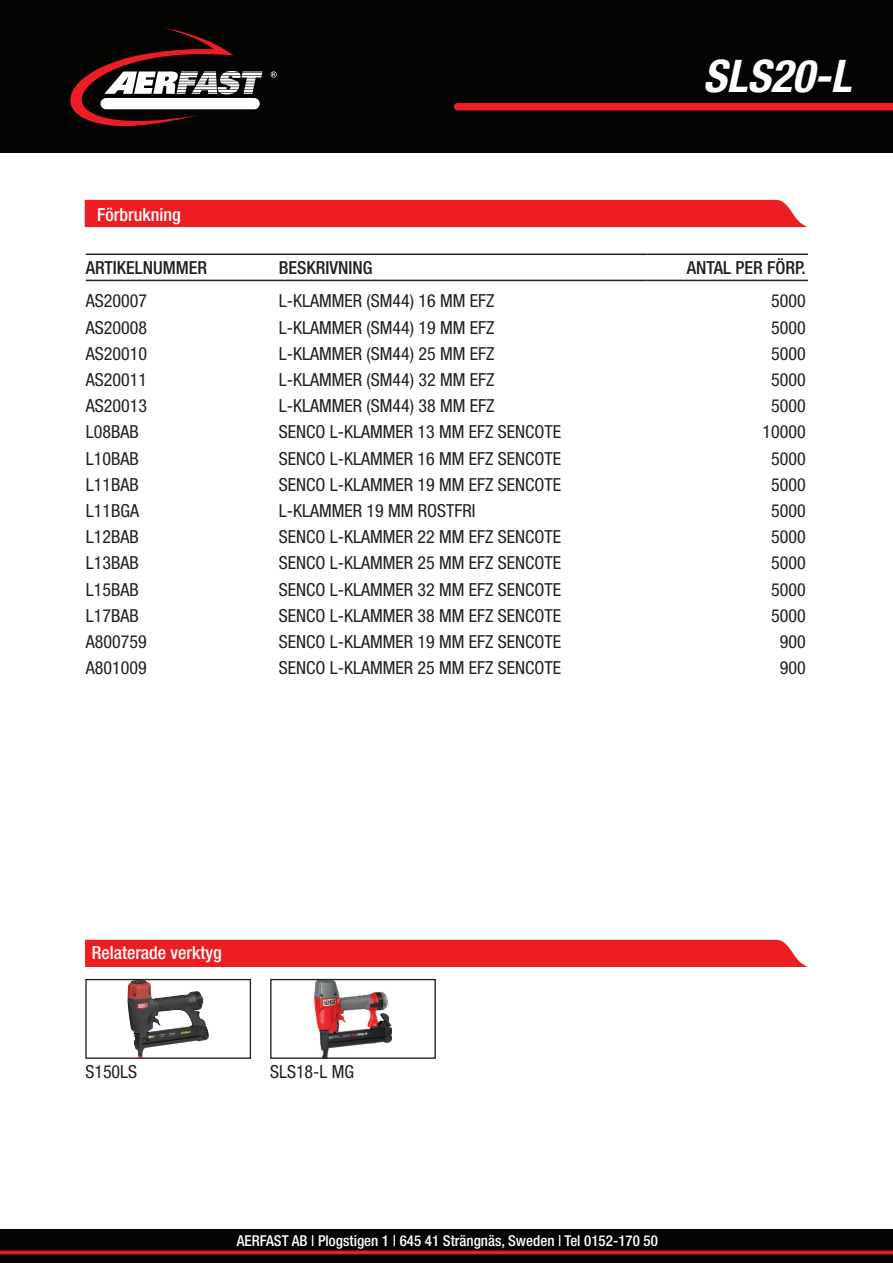
<style>
.page{position:relative;width:893px;height:1263px;background:#fff}
.page>*{position:absolute;margin:0;border:0;box-sizing:border-box;transform-origin:0 0}
.t1{font:italic 700 condensed 45px "Helvetica Neue";color:#fff}
.t2{font:condensed 18px "Helvetica Neue";color:#231f20}
.t3{font:500 condensed 18px "Helvetica Neue";color:#231f20}
.t4{font:500 condensed 18px "Helvetica Neue";color:#fff}
.t5{font:500 condensed 15px "Helvetica Neue";color:#fff}
</style>
<div class="page">
<div style="left:0;top:1229px;width:893px;height:34px;background:#040503"></div>
<div style="left:0;top:0;width:893px;height:153px;background:#040503"></div>
<svg style="left:70px;top:27px;width:193px;height:100px"></svg>
<div style="left:101px;top:98px;width:159px;height:11px;background:#fff;border-radius:6px"></div>
<svg style="left:271px;top:71px;width:6px;height:7px"></svg>
<div style="left:458px;top:103px;width:435px;height:7px;background:#ee1d23"></div>
<svg style="left:0;top:1250px;width:893px;height:4px;fill:#ee1d23"></svg>
<hr style="left:86px;top:254px;width:193px;height:1px;background:#231f20">
<hr style="left:279px;top:254px;width:368px;height:1px;background:#231f20">
<hr style="left:647px;top:254px;width:161px;height:1px;background:#231f20">
<hr style="left:86px;top:280px;width:193px;height:1px;background:#231f20">
<hr style="left:279px;top:280px;width:368px;height:1px;background:#231f20">
<hr style="left:647px;top:280px;width:161px;height:1px;background:#231f20">
<div style="left:85px;top:200px;width:722px;height:27px;background:#ee1d23"></div>
<div style="left:85px;top:940px;width:723px;height:27px;background:#ee1d23"></div>
<img style="left:127px;top:981px;width:82px;height:76px">
<div style="left:85px;top:979px;width:166px;height:80px;border:1px solid #231f20"></div>
<img style="left:315px;top:981px;width:76px;height:76px">
<div style="left:270px;top:979px;width:166px;height:80px;border:1px solid #231f20"></div>
<p class="t4" style="left:97px;top:204px;width:85px">Förbrukning</p>
<h1 class="t1" style="left:703px;top:49px;width:150px">SLS20-L</h1>
<p class="t3" style="left:86px;top:257px;width:123px">ARTIKELNUMMER</p>
<p class="t3" style="left:279px;top:257px;width:95px">BESKRIVNING</p>
<p class="t3" style="left:687px;top:257px;width:120px">ANTAL PER FÖRP.</p>
<p class="t2" style="left:86px;top:291px;width:63px">AS20007</p>
<p class="t2" style="left:279px;top:291px;width:217px">L-KLAMMER (SM44) 16 MM EFZ</p>
<p class="t2" style="left:771px;top:291px;width:36px">5000</p>
<p class="t2" style="left:86px;top:317px;width:63px">AS20008</p>
<p class="t2" style="left:279px;top:317px;width:217px">L-KLAMMER (SM44) 19 MM EFZ</p>
<p class="t2" style="left:771px;top:317px;width:36px">5000</p>
<p class="t2" style="left:86px;top:343px;width:63px">AS20010</p>
<p class="t2" style="left:279px;top:343px;width:217px">L-KLAMMER (SM44) 25 MM EFZ</p>
<p class="t2" style="left:771px;top:343px;width:36px">5000</p>
<p class="t2" style="left:86px;top:369px;width:63px">AS20011</p>
<p class="t2" style="left:279px;top:369px;width:217px">L-KLAMMER (SM44) 32 MM EFZ</p>
<p class="t2" style="left:771px;top:369px;width:36px">5000</p>
<p class="t2" style="left:86px;top:395px;width:63px">AS20013</p>
<p class="t2" style="left:279px;top:395px;width:217px">L-KLAMMER (SM44) 38 MM EFZ</p>
<p class="t2" style="left:771px;top:395px;width:36px">5000</p>
<p class="t2" style="left:86px;top:422px;width:54px">L08BAB</p>
<p class="t2" style="left:279px;top:422px;width:284px">SENCO L-KLAMMER 13 MM EFZ SENCOTE</p>
<p class="t2" style="left:763px;top:422px;width:45px">10000</p>
<p class="t2" style="left:86px;top:448px;width:54px">L10BAB</p>
<p class="t2" style="left:279px;top:448px;width:284px">SENCO L-KLAMMER 16 MM EFZ SENCOTE</p>
<p class="t2" style="left:771px;top:448px;width:36px">5000</p>
<p class="t2" style="left:86px;top:474px;width:54px">L11BAB</p>
<p class="t2" style="left:279px;top:474px;width:284px">SENCO L-KLAMMER 19 MM EFZ SENCOTE</p>
<p class="t2" style="left:771px;top:474px;width:36px">5000</p>
<p class="t2" style="left:86px;top:500px;width:55px">L11BGA</p>
<p class="t2" style="left:279px;top:500px;width:198px">L-KLAMMER 19 MM ROSTFRI</p>
<p class="t2" style="left:771px;top:500px;width:36px">5000</p>
<p class="t2" style="left:86px;top:526px;width:54px">L12BAB</p>
<p class="t2" style="left:279px;top:526px;width:284px">SENCO L-KLAMMER 22 MM EFZ SENCOTE</p>
<p class="t2" style="left:771px;top:526px;width:36px">5000</p>
<p class="t2" style="left:86px;top:552px;width:54px">L13BAB</p>
<p class="t2" style="left:279px;top:552px;width:284px">SENCO L-KLAMMER 25 MM EFZ SENCOTE</p>
<p class="t2" style="left:771px;top:552px;width:36px">5000</p>
<p class="t2" style="left:86px;top:579px;width:54px">L15BAB</p>
<p class="t2" style="left:279px;top:579px;width:284px">SENCO L-KLAMMER 32 MM EFZ SENCOTE</p>
<p class="t2" style="left:771px;top:579px;width:36px">5000</p>
<p class="t2" style="left:86px;top:605px;width:54px">L17BAB</p>
<p class="t2" style="left:279px;top:605px;width:284px">SENCO L-KLAMMER 38 MM EFZ SENCOTE</p>
<p class="t2" style="left:771px;top:605px;width:36px">5000</p>
<p class="t2" style="left:86px;top:631px;width:62px">A800759</p>
<p class="t2" style="left:279px;top:631px;width:284px">SENCO L-KLAMMER 19 MM EFZ SENCOTE</p>
<p class="t2" style="left:780px;top:631px;width:27px">900</p>
<p class="t2" style="left:86px;top:657px;width:62px">A801009</p>
<p class="t2" style="left:279px;top:657px;width:284px">SENCO L-KLAMMER 25 MM EFZ SENCOTE</p>
<p class="t2" style="left:780px;top:657px;width:27px">900</p>
<p class="t4" style="left:92px;top:942px;width:132px">Relaterade verktyg</p>
<p class="t2" style="left:85px;top:1061px;width:53px">S150LS</p>
<p class="t2" style="left:270px;top:1061px;width:86px">SLS18-L MG</p>
<p class="t5" style="left:237px;top:1231px;width:423px">AERFAST AB | Plogstigen 1 | 645 41 Strängnäs, Sweden | Tel 0152-170 50</p>
</div>
